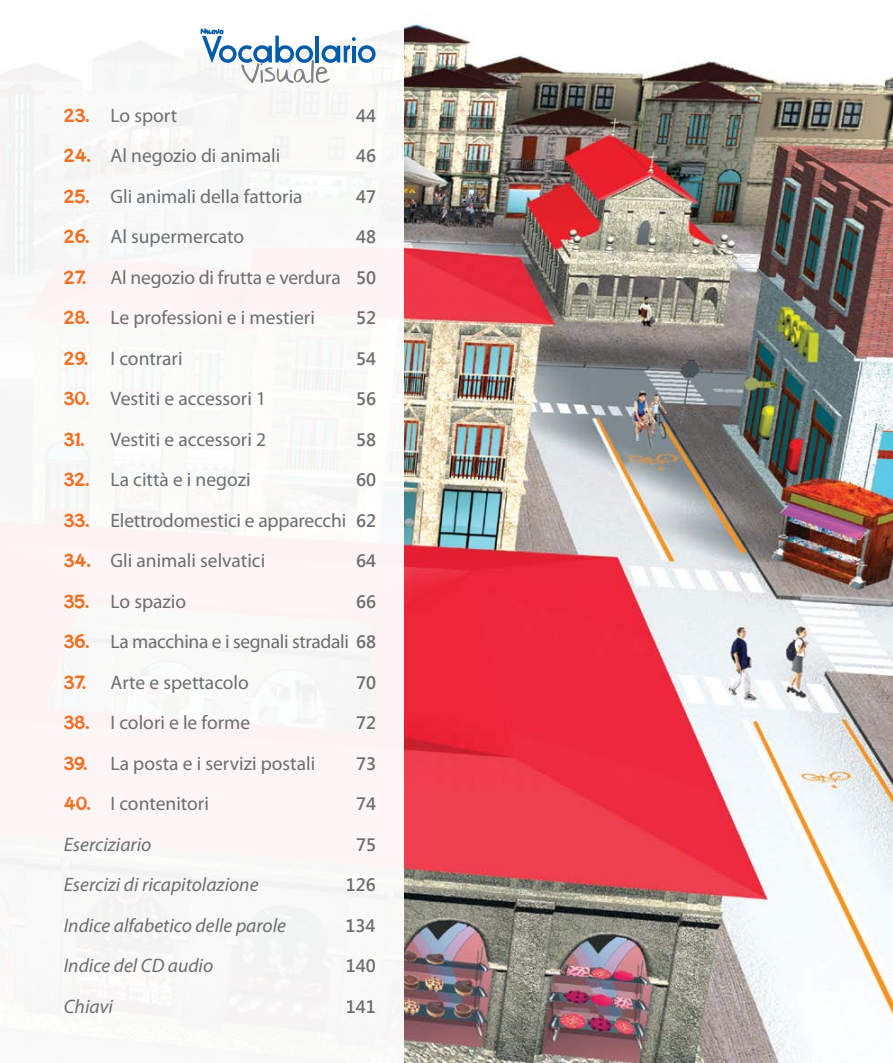
<style>
.page{position:relative;width:893px;height:1063px;background:#fff}
.page>*{position:absolute;margin:0;border:0;box-sizing:border-box;transform-origin:0 0}
.t1{font:19.5px "Myriad Pro";color:#6d6e71}
.t2{font:italic 19.5px "Myriad Pro";color:#6d6e71}
.t3{font:19.5px "Myriad Pro";letter-spacing:-.02em;color:#6d6e71}
.t4{font:600 18px "Segoe UI";color:#6d6e71}
.s1{font-family:"Gosmick Sans";font-weight:700;color:#f36f21}
.s2{font-family:"Segoe UI";font-weight:600;font-size:18px}
</style>
<div class="page">
<img style="left:404px;top:14px;width:489px;height:1049px">
<div style="left:0;top:0;width:404px;height:1063px;background:#faf8f7"></div>
<svg style="left:201px;top:28px;width:175px;height:55px"></svg>
<p class="t1" style="left:64px;top:103px;width:115px"><span class="s1">23.</span> Lo sport</p>
<p class="t4" style="left:356px;top:103px;width:21px">44</p>
<p class="t1" style="left:64px;top:144px;width:218px"><span class="s1">24.</span> Al negozio di animali</p>
<p class="t4" style="left:356px;top:143px;width:21px">46</p>
<p class="t1" style="left:64px;top:184px;width:240px"><span class="s1">25.</span> Gli animali della fattoria</p>
<p class="t4" style="left:356px;top:184px;width:21px">47</p>
<p class="t1" style="left:64px;top:225px;width:182px"><span class="s1">26.</span> Al supermercato</p>
<p class="t4" style="left:356px;top:224px;width:21px">48</p>
<p class="t1" style="left:64px;top:265px;width:314px"><span class="s1">27.</span> Al negozio di frutta e verdura <span class="s2">50</span></p>
<p class="t1" style="left:64px;top:306px;width:253px"><span class="s1">28.</span> Le professioni e i mestieri</p>
<p class="t4" style="left:356px;top:305px;width:21px">52</p>
<p class="t1" style="left:64px;top:346px;width:120px"><span class="s1">29.</span> I contrari</p>
<p class="t4" style="left:356px;top:346px;width:21px">54</p>
<p class="t1" style="left:64px;top:387px;width:204px"><span class="s1">30.</span> Vestiti e accessori 1</p>
<p class="t4" style="left:356px;top:386px;width:21px">56</p>
<p class="t1" style="left:64px;top:427px;width:204px"><span class="s1">31.</span> Vestiti e accessori 2</p>
<p class="t4" style="left:356px;top:427px;width:21px">58</p>
<p class="t1" style="left:64px;top:468px;width:188px"><span class="s1">32.</span> La città e i negozi</p>
<p class="t4" style="left:356px;top:467px;width:21px">60</p>
<p class="t1" style="left:64px;top:508px;width:314px"><span class="s1">33.</span> Elettrodomestici e apparecchi <span class="s2">62</span></p>
<p class="t1" style="left:64px;top:549px;width:203px"><span class="s1">34.</span> Gli animali selvatici</p>
<p class="t4" style="left:356px;top:548px;width:21px">64</p>
<p class="t1" style="left:64px;top:589px;width:124px"><span class="s1">35.</span> Lo spazio</p>
<p class="t4" style="left:356px;top:589px;width:21px">66</p>
<p class="t3" style="left:64px;top:630px;width:314px"><span class="s1">36.</span> La macchina e i segnali stradali <span class="s2">68</span></p>
<p class="t1" style="left:64px;top:670px;width:187px"><span class="s1">37.</span> Arte e spettacolo</p>
<p class="t4" style="left:356px;top:670px;width:21px">70</p>
<p class="t1" style="left:64px;top:711px;width:188px"><span class="s1">38.</span> I colori e le forme</p>
<p class="t4" style="left:356px;top:710px;width:21px">72</p>
<p class="t1" style="left:64px;top:751px;width:253px"><span class="s1">39.</span> La posta e i servizi postali</p>
<p class="t4" style="left:356px;top:751px;width:21px">73</p>
<p class="t1" style="left:64px;top:792px;width:147px"><span class="s1">40.</span> I contenitori</p>
<p class="t4" style="left:356px;top:791px;width:21px">74</p>
<p class="t2" style="left:64px;top:832px;width:89px">Eserciziario</p>
<p class="t4" style="left:356px;top:832px;width:21px">75</p>
<p class="t2" style="left:64px;top:873px;width:196px">Esercizi di ricapitolazione</p>
<p class="t4" style="left:346px;top:872px;width:31px">126</p>
<p class="t2" style="left:64px;top:913px;width:224px">Indice alfabetico delle parole</p>
<p class="t4" style="left:346px;top:913px;width:31px">134</p>
<p class="t2" style="left:64px;top:954px;width:151px">Indice del CD audio</p>
<p class="t4" style="left:346px;top:953px;width:31px">140</p>
<p class="t2" style="left:64px;top:994px;width:51px">Chiavi</p>
<p class="t4" style="left:346px;top:994px;width:31px">141</p>
</div>
